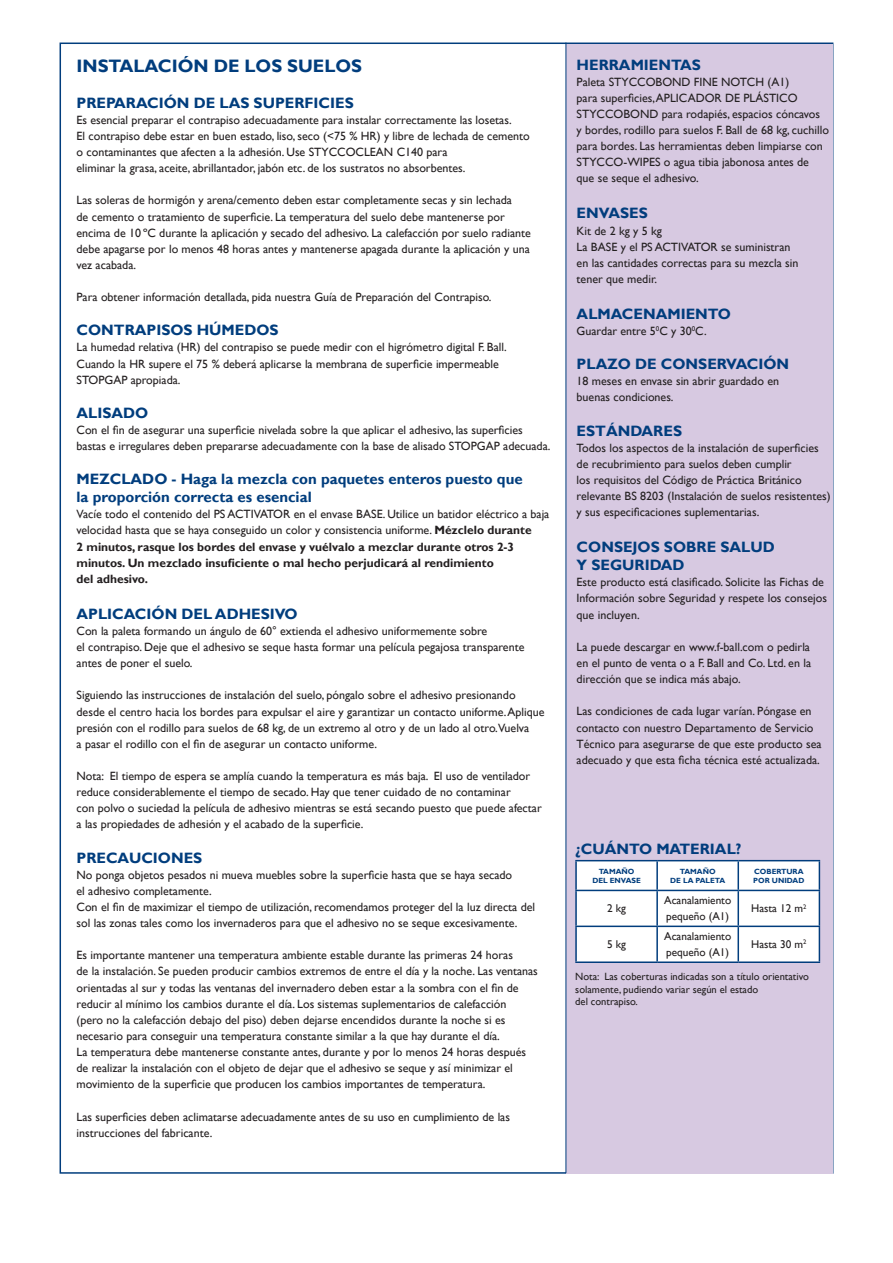
<style>
.page{position:relative;width:893px;height:1263px;background:#fff}
.page>*{position:absolute;margin:0;border:0;box-sizing:border-box;transform-origin:0 0}
.t1{font:700 18px "Gill Sans";color:#013d7d}
.t2{font:700 15px/18px "Gill Sans";color:#013d7d}
.t3{font:12px/16.2px "Gill Sans";color:#231f20}
.t4{font:700 12px/16.2px "Gill Sans";color:#231f20}
.t5{font:11.25px/16.2px "Gill Sans";color:#231f20}
.t6{font:10.5px/12.6px "Gill Sans";color:#231f20}
.t7{font:700 7.5px/9px "Gill Sans";color:#013d7d;text-align:center}
.s1{font-weight:400}
</style>
<div class="page">
<div style="left:566px;top:44px;width:266px;height:1129px;background:#d7c9e1"></div>
<hr style="left:566px;top:43px;width:1px;height:1130px;background:#013d7d">
<hr style="left:575px;top:861px;width:2px;height:29px;background:#013d7d">
<hr style="left:575px;top:860px;width:82px;height:1px;background:#013d7d">
<hr style="left:657px;top:860px;width:81px;height:1px;background:#013d7d">
<div style="left:576px;top:861px;width:244px;height:100px;background:#fff"></div>
<hr style="left:738px;top:860px;width:82px;height:1px;background:#013d7d">
<hr style="left:575px;top:891px;width:2px;height:34px;background:#013d7d">
<hr style="left:575px;top:890px;width:82px;height:1px;background:#013d7d">
<hr style="left:656px;top:891px;width:2px;height:34px;background:#013d7d">
<hr style="left:657px;top:890px;width:81px;height:1px;background:#013d7d">
<hr style="left:737px;top:891px;width:2px;height:34px;background:#013d7d">
<hr style="left:819px;top:891px;width:1px;height:34px;background:#013d7d">
<hr style="left:738px;top:890px;width:82px;height:1px;background:#013d7d">
<hr style="left:575px;top:927px;width:2px;height:34px;background:#013d7d">
<hr style="left:575px;top:925px;width:82px;height:2px;background:#013d7d">
<hr style="left:575px;top:961px;width:82px;height:2px;background:#013d7d">
<hr style="left:656px;top:927px;width:2px;height:34px;background:#013d7d">
<hr style="left:657px;top:925px;width:81px;height:2px;background:#013d7d">
<hr style="left:657px;top:961px;width:81px;height:2px;background:#013d7d">
<hr style="left:737px;top:927px;width:2px;height:34px;background:#013d7d">
<hr style="left:819px;top:927px;width:1px;height:34px;background:#013d7d">
<hr style="left:738px;top:925px;width:82px;height:2px;background:#013d7d">
<hr style="left:738px;top:961px;width:82px;height:2px;background:#013d7d">
<p class="t1" style="left:77px;top:55px;width:287px">INSTALACIÓN DE LOS SUELOS</p>
<p class="t2" style="left:77px;top:94px;width:279px">PREPARACIÓN DE LAS SUPERFICIES</p>
<p class="t3" style="left:77px;top:112px;width:455px">Es esencial preparar el contrapiso adecuadamente para instalar correctamente las losetas.<br>El contrapiso debe estar en buen estado, liso, seco (&lt;75 % HR) y libre de lechada de cemento o contaminantes que afecten a la adhesión. Use STYCCOCLEAN C140 para</p>
<p class="t3" style="left:77px;top:160px;width:390px">eliminar la grasa, aceite, abrillantador, jabón etc. de los sustratos no absorbentes.</p>
<p class="t3" style="left:77px;top:192px;width:456px">Las soleras de hormigón y arena/cemento deben estar completamente secas y sin lechada<br>de cemento o tratamiento de superficie. La temperatura del suelo debe mantenerse por encima de 10 ºC durante la aplicación y secado del adhesivo. La calefacción por suelo radiante debe apagarse por lo menos 48 horas antes y mantenerse apagada durante la aplicación y una vez acabada.</p>
<p class="t3" style="left:77px;top:289px;width:416px">Para obtener información detallada, pida nuestra Guía de Preparación del Contrapiso.</p>
<p class="t2" style="left:77px;top:322px;width:204px">CONTRAPISOS HÚMEDOS</p>
<p class="t3" style="left:77px;top:339px;width:432px">La humedad relativa (HR) del contrapiso se puede medir con el higrómetro digital F. Ball.<br>Cuando la HR supere el 75 % deberá aplicarse la membrana de superficie impermeable<br>STOPGAP apropiada.</p>
<p class="t2" style="left:77px;top:404px;width:73px">ALISADO</p>
<p class="t3" style="left:77px;top:422px;width:475px">Con el fin de asegurar una superficie nivelada sobre la que aplicar el adhesivo, las superficies bastas e irregulares deben prepararse adecuadamente con la base de alisado STOPGAP adecuada.</p>
<p class="t2" style="left:77px;top:470px;width:448px">MEZCLADO - Haga la mezcla con paquetes enteros puesto que la proporción correcta es esencial</p>
<p class="t4" style="left:77px;top:506px;width:474px"><span class="s1">Vacíe todo el contenido del PS ACTIVATOR en el envase BASE. Utilice un batidor eléctrico a baja velocidad hasta que se haya conseguido un color y consistencia uniforme.</span> Mézclelo durante<br>2 minutos, rasque los bordes del envase y vuélvalo a mezclar durante otros 2-3 minutos. Un mezclado insuficiente o mal hecho perjudicará al rendimiento<br>del adhesivo.</p>
<p class="t2" style="left:77px;top:605px;width:223px">APLICACIÓN DEL ADHESIVO</p>
<p class="t3" style="left:77px;top:623px;width:449px">Con la paleta formando un ángulo de 60° extienda el adhesivo uniformemente sobre<br>el contrapiso. Deje que el adhesivo se seque hasta formar una película pegajosa transparente antes de poner el suelo.</p>
<p class="t3" style="left:77px;top:687px;width:469px">Siguiendo las instrucciones de instalación del suelo, póngalo sobre el adhesivo presionando desde el centro hacia los bordes para expulsar el aire y garantizar un contacto uniforme. Aplique presión con el rodillo para suelos de 68 kg, de un extremo al otro y de un lado al otro.Vuelva<br>a pasar el rodillo con el fin de asegurar un contacto uniforme.</p>
<p class="t3" style="left:77px;top:768px;width:467px">Nota: El tiempo de espera se amplía cuando la temperatura es más baja. El uso de ventilador reduce considerablemente el tiempo de secado. Hay que tener cuidado de no contaminar<br>con polvo o suciedad la película de adhesivo mientras se está secando puesto que puede afectar a las propiedades de adhesión y el acabado de la superficie.</p>
<p class="t2" style="left:77px;top:849px;width:127px">PRECAUCIONES</p>
<p class="t3" style="left:77px;top:867px;width:437px">No ponga objetos pesados ni mueva muebles sobre la superficie hasta que se haya secado el adhesivo completamente.</p>
<p class="t3" style="left:77px;top:899px;width:460px">Con el fin de maximizar el tiempo de utilización, recomendamos proteger del la luz directa del sol las zonas tales como los invernaderos para que el adhesivo no se seque excesivamente.</p>
<p class="t3" style="left:77px;top:947px;width:463px">Es importante mantener una temperatura ambiente estable durante las primeras 24 horas<br>de la instalación. Se pueden producir cambios extremos de entre el día y la noche. Las ventanas orientadas al sur y todas las ventanas del invernadero deben estar a la sombra con el fin de reducir al mínimo los cambios durante el día. Los sistemas suplementarios de calefacción<br>(pero no la calefacción debajo del piso) deben dejarse encendidos durante la noche si es necesario para conseguir una temperatura constante similar a la que hay durante el día.<br>La temperatura debe mantenerse constante antes, durante y por lo menos 24 horas después de realizar la instalación con el objeto de dejar que el adhesivo se seque y así minimizar el movimiento de la superficie que producen los cambios importantes de temperatura.</p>
<p class="t3" style="left:77px;top:1109px;width:435px">Las superficies deben aclimatarse adecuadamente antes de su uso en cumplimiento de las instrucciones del fabricante.</p>
<p class="t2" style="left:577px;top:56px;width:126px">HERRAMIENTAS</p>
<p class="t3" style="left:577px;top:74px;width:254px">Paleta STYCCOBOND FINE NOTCH (A1)<br>para superficies,APLICADOR DE PLÁSTICO STYCCOBOND para rodapiés, espacios cóncavos<br>y bordes, rodillo para suelos F. Ball de 68 kg, cuchillo para bordes. Las herramientas deben limpiarse con STYCCO-WIPES o agua tibia jabonosa antes de que se seque el adhesivo.</p>
<p class="t2" style="left:577px;top:205px;width:73px">ENVASES</p>
<p class="t3" style="left:577px;top:223px;width:87px">Kit de 2 kg y 5 kg</p>
<p class="t3" style="left:577px;top:239px;width:223px">La BASE y el PS ACTIVATOR se suministran en las cantidades correctas para su mezcla sin tener que medir.</p>
<p class="t2" style="left:577px;top:305px;width:156px">ALMACENAMIENTO</p>
<p class="t3" style="left:577px;top:323px;width:132px">Guardar entre 5<sup>0</sup>C y 30<sup>0</sup>C.</p>
<p class="t2" style="left:577px;top:356px;width:214px">PLAZO DE CONSERVACIÓN</p>
<p class="t3" style="left:577px;top:373px;width:204px">18 meses en envase sin abrir guardado en buenas condiciones.</p>
<p class="t2" style="left:577px;top:422px;width:107px">ESTÁNDARES</p>
<p class="t3" style="left:577px;top:440px;width:255px">Todos los aspectos de la instalación de superficies de recubrimiento para suelos deben cumplir<br>los requisitos del Código de Práctica Británico relevante BS 8203 (Instalación de suelos resistentes) y sus especificaciones suplementarias.</p>
<p class="t2" style="left:577px;top:539px;width:200px">CONSEJOS SOBRE SALUD<br>Y SEGURIDAD</p>
<p class="t3" style="left:577px;top:574px;width:252px">Este producto está clasificado. Solicite las Fichas de<br>Información sobre Seguridad y respete los consejos que incluyen.</p>
<p class="t3" style="left:577px;top:639px;width:236px;text-align:justify">La puede descargar en www.f-ball.com o pedirla en el punto de venta o a F. Ball and Co. Ltd. en la dirección que se indica más abajo.</p>
<p class="t3" style="left:577px;top:703px;width:246px">Las condiciones de cada lugar varían. Póngase en contacto con nuestro Departamento de Servicio Técnico para asegurarse de que este producto sea adecuado y que esta ficha técnica esté actualizada.</p>
<p class="t2" style="left:575px;top:840px;width:168px">¿CUÁNTO MATERIAL?</p>
<p class="t7" style="left:592px;top:867px;width:50px">TAMAÑO<br>DEL ENVASE</p>
<p class="t7" style="left:670px;top:867px;width:57px">TAMAÑO<br>DE LA PALETA</p>
<p class="t7" style="left:753px;top:867px;width:53px;text-align:left">COBERTURA<br>POR UNIDAD</p>
<p class="t5" style="left:607px;top:900px;width:20px">2 kg</p>
<p class="t5" style="left:664px;top:892px;width:69px">Acanalamiento pequeño (A1)</p>
<p class="t5" style="left:751px;top:900px;width:57px">Hasta 12 m<sup>2</sup></p>
<p class="t5" style="left:607px;top:936px;width:20px">5 kg</p>
<p class="t5" style="left:664px;top:928px;width:69px">Acanalamiento pequeño (A1)</p>
<p class="t5" style="left:751px;top:936px;width:57px">Hasta 30 m<sup>2</sup></p>
<p class="t6" style="left:575px;top:970px;width:235px">Nota: Las coberturas indicadas son a título orientativo solamente, pudiendo variar según el estado<br>del contrapiso.</p>
</div>
